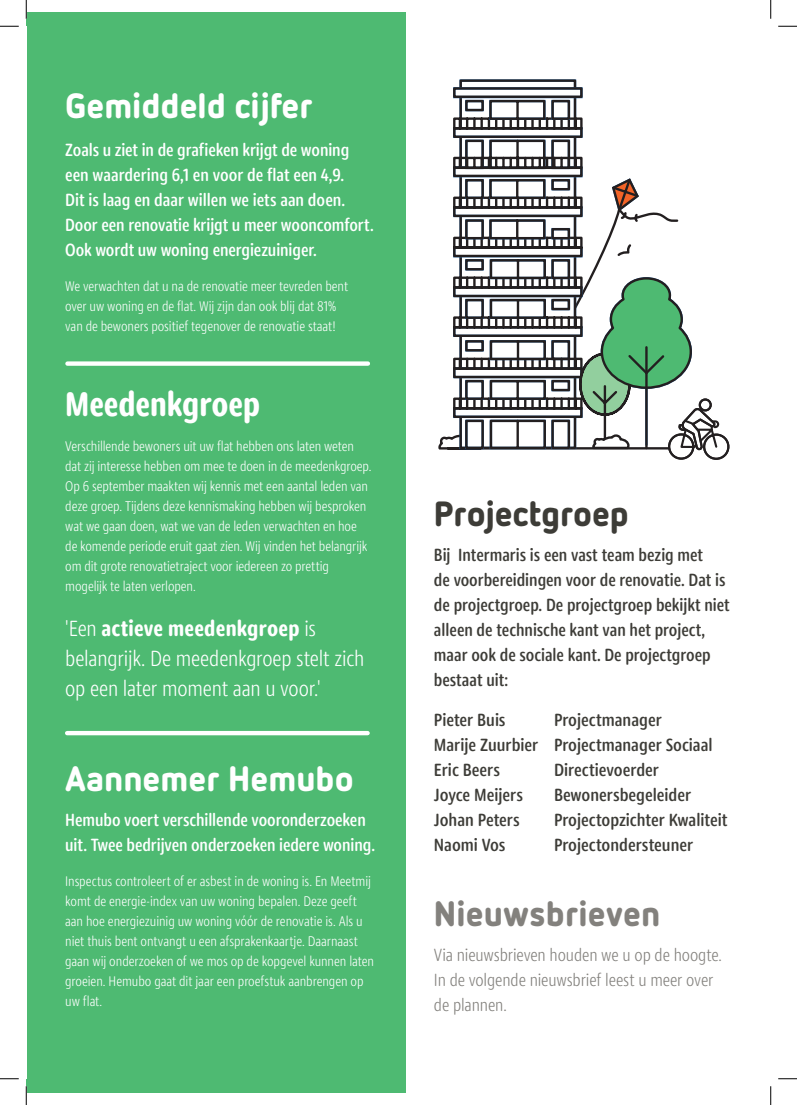
<style>
.page{position:relative;width:797px;height:1105px;background:#fff}
.page>*{position:absolute;margin:0;border:0;box-sizing:border-box;transform-origin:0 0}
.KOP_28_PT{font:900 35px "Netto Pro";color:#fff}
.PLAT_WHEERMOLEN{font:900 35px "Netto Pro";color:#fff}
.INLEIDENDE_TEKST_WHE{font:900 35px "Netto Pro";letter-spacing:.005em;color:#83817d}
.TUSSENKOP_WHEERMOLEN{font:700 35px "Dita Cd";color:#fff}
.PLAT_WHEERMOLEN-2{font:900 35px "Netto Pro";letter-spacing:-.005em;color:#3d3c37}
.PLAT_WHEERMOLEN-3{font:300 22.5px/30px "Dita Cd";letter-spacing:-.005em;color:#fff}
.PLAT_WHEERMOLEN-4{font:700 22.5px "Dita Cd";letter-spacing:.01em;color:#fff}
.INLEIDENDE_TEKST_WHE-2{font:500 18.12px/25px "Dita Cd";letter-spacing:-.005em;color:#fff}
.INLEIDENDE_TEKST_WHE-3{font:500 18.12px/25px "Dita Cd";color:#3d3c37}
.PLAT_WHEERMOLEN-5{font:500 18.12px "Dita Cd";color:#3d3c37}
.INLEIDENDE_TEKST_WHE-4{font:300 18.12px "Dita Cd";letter-spacing:-.005em;color:#83817d}
.PLAT_WHEERMOLEN-6{font:300 14.38px/20px "Dita Cd";letter-spacing:-.005em;color:#fff}
.s1{font-weight:300}
</style>
<div class="page">
<div style="left:26px;top:12px;width:379px;height:1081px;background:#4eba72"></div>
<div style="left:453px;top:127px;width:129px;height:11px;border:2px solid #231f20"></div>
<svg style="left:453px;top:86px;width:130px;height:45px"></svg>
<svg style="left:438px;top:138px;width:292px;height:322px"></svg>
<div style="left:67px;top:361px;width:301px;height:5px;background:#fff"></div>
<hr style="left:67px;top:731px;width:300px;height:4px;background:#fff">
<svg style="left:0;top:25px;width:19px;height:2px"></svg>
<svg style="left:778px;top:25px;width:19px;height:2px"></svg>
<svg style="left:0;top:1078px;width:19px;height:1px"></svg>
<svg style="left:778px;top:1078px;width:19px;height:1px"></svg>
<svg style="left:25px;top:0;width:2px;height:19px"></svg>
<svg style="left:25px;top:1086px;width:2px;height:19px"></svg>
<svg style="left:770px;top:0;width:1px;height:19px"></svg>
<svg style="left:770px;top:1086px;width:1px;height:19px"></svg>
<p class="KOP_28_PT" style="left:65px;top:81px;width:249px">Gemiddeld cijfer</p>
<p class="INLEIDENDE_TEKST_WHE-2" style="left:65px;top:137px;width:285px">Zoals u ziet in de grafieken krijgt de woning</p>
<p class="INLEIDENDE_TEKST_WHE-2" style="left:65px;top:162px;width:280px">een waardering 6,1 en voor de flat een 4,9.</p>
<p class="INLEIDENDE_TEKST_WHE-2" style="left:65px;top:187px;width:281px">Dit is laag en daar willen we iets aan doen.</p>
<p class="INLEIDENDE_TEKST_WHE-2" style="left:65px;top:212px;width:310px">Door een renovatie krijgt u meer wooncomfort.<br>Ook wordt uw woning energiezuiniger.</p>
<p class="PLAT_WHEERMOLEN-6" style="left:65px;top:275px;width:284px">We verwachten dat u na de renovatie meer tevreden bent</p>
<p class="PLAT_WHEERMOLEN-6" style="left:65px;top:295px;width:272px">over uw woning en de flat. Wij zijn dan ook blij dat 81%</p>
<p class="PLAT_WHEERMOLEN-6" style="left:65px;top:315px;width:272px">van de bewoners positief tegenover de renovatie staat!</p>
<p class="TUSSENKOP_WHEERMOLEN" style="left:65px;top:383px;width:196px">Meedenkgroep</p>
<p class="PLAT_WHEERMOLEN-6" style="left:65px;top:435px;width:290px">Verschillende bewoners uit uw flat hebben ons laten weten</p>
<p class="PLAT_WHEERMOLEN-6" style="left:65px;top:455px;width:308px">dat zij interesse hebben om mee te doen in de meedenkgroep.<br>Op 6 september maakten wij kennis met een aantal leden van deze groep. Tijdens deze kennismaking hebben wij besproken wat we gaan doen, wat we van de leden verwachten en hoe</p>
<p class="PLAT_WHEERMOLEN-6" style="left:65px;top:535px;width:303px">de komende periode eruit gaat zien. Wij vinden het belangrijk om dit grote renovatietraject voor iedereen zo prettig</p>
<p class="PLAT_WHEERMOLEN-6" style="left:65px;top:575px;width:132px">mogelijk te laten verlopen.</p>
<p class="PLAT_WHEERMOLEN-4" style="left:65px;top:614px;width:252px"><span class="s1">'Een</span> actieve meedenkgroep <span class="s1">is</span></p>
<p class="PLAT_WHEERMOLEN-3" style="left:65px;top:643px;width:301px">belangrijk. De meedenkgroep stelt zich op een later moment aan u voor.'</p>
<p class="PLAT_WHEERMOLEN" style="left:65px;top:754px;width:290px">Aannemer Hemubo</p>
<p class="INLEIDENDE_TEKST_WHE-2" style="left:65px;top:807px;width:311px">Hemubo voert verschillende vooronderzoeken uit. Twee bedrijven onderzoeken iedere woning.</p>
<p class="PLAT_WHEERMOLEN-6" style="left:65px;top:870px;width:310px">Inspectus controleert of er asbest in de woning is. En Meetmij komt de energie-index van uw woning bepalen. Deze geeft aan hoe energiezuinig uw woning vóór de renovatie is. Als u niet thuis bent ontvangt u een afsprakenkaartje. Daarnaast gaan wij onderzoeken of we mos op de kopgevel kunnen laten groeien. Hemubo gaat dit jaar een proefstuk aanbrengen op uw flat.</p>
<p class="PLAT_WHEERMOLEN-2" style="left:434px;top:489px;width:196px">Projectgroep</p>
<p class="INLEIDENDE_TEKST_WHE-3" style="left:434px;top:542px;width:271px">Bij Intermaris is een vast team bezig met</p>
<p class="INLEIDENDE_TEKST_WHE-3" style="left:434px;top:567px;width:293px">de voorbereidingen voor de renovatie. Dat is</p>
<p class="INLEIDENDE_TEKST_WHE-3" style="left:434px;top:592px;width:297px">de projectgroep. De projectgroep bekijkt niet alleen de technische kant van het project,</p>
<p class="INLEIDENDE_TEKST_WHE-3" style="left:434px;top:642px;width:278px">maar ook de sociale kant. De projectgroep</p>
<p class="INLEIDENDE_TEKST_WHE-3" style="left:434px;top:667px;width:76px">bestaat uit:</p>
<p class="PLAT_WHEERMOLEN-5" style="left:434px;top:708px;width:73px">Pieter Buis</p>
<p class="PLAT_WHEERMOLEN-5" style="left:554px;top:708px;width:109px">Projectmanager</p>
<p class="PLAT_WHEERMOLEN-5" style="left:434px;top:733px;width:280px">Marije Zuurbier Projectmanager Sociaal</p>
<p class="PLAT_WHEERMOLEN-5" style="left:434px;top:758px;width:67px">Eric Beers</p>
<p class="PLAT_WHEERMOLEN-5" style="left:554px;top:758px;width:106px">Directievoerder</p>
<p class="PLAT_WHEERMOLEN-5" style="left:434px;top:783px;width:91px">Joyce Meijers</p>
<p class="PLAT_WHEERMOLEN-5" style="left:554px;top:783px;width:139px">Bewonersbegeleider</p>
<p class="PLAT_WHEERMOLEN-5" style="left:434px;top:808px;width:87px">Johan Peters</p>
<p class="PLAT_WHEERMOLEN-5" style="left:554px;top:808px;width:175px">Projectopzichter Kwaliteit</p>
<p class="PLAT_WHEERMOLEN-5" style="left:434px;top:833px;width:73px">Naomi Vos</p>
<p class="PLAT_WHEERMOLEN-5" style="left:554px;top:833px;width:141px">Projectondersteuner</p>
<p class="INLEIDENDE_TEKST_WHE" style="left:434px;top:889px;width:228px">Nieuwsbrieven</p>
<p class="INLEIDENDE_TEKST_WHE-4" style="left:434px;top:943px;width:289px">Via nieuwsbrieven houden we u op de hoogte.</p>
<p class="INLEIDENDE_TEKST_WHE-4" style="left:434px;top:968px;width:281px">In de volgende nieuwsbrief leest u meer over</p>
<p class="INLEIDENDE_TEKST_WHE-4" style="left:434px;top:993px;width:74px">de plannen.</p>
</div>
